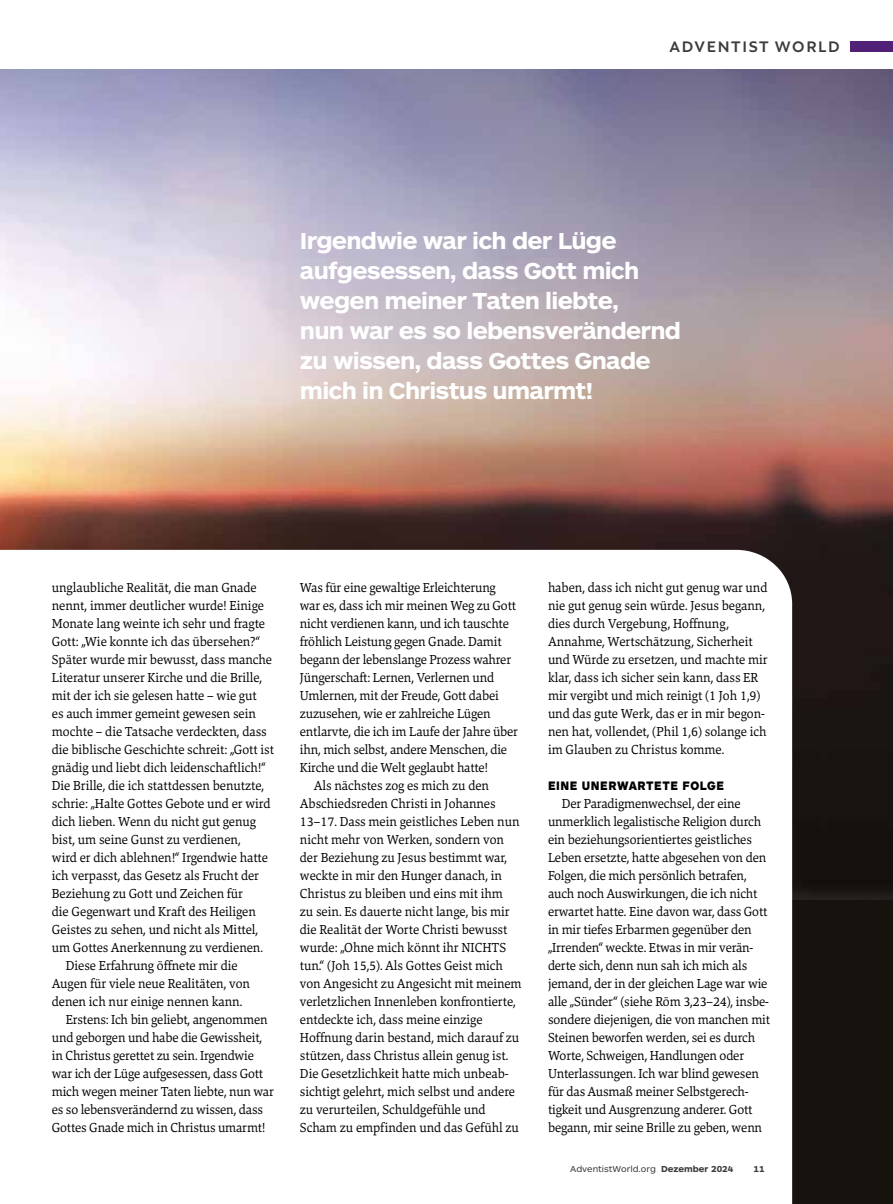
<style>
.page{position:relative;width:893px;height:1204px;background:#fff}
.page>*{position:absolute;margin:0;border:0;box-sizing:border-box;transform-origin:0 0}
.t1{font:700 24px/30px "ARS Maquette Pro";letter-spacing:-.03em;color:#fff}
.t2{font:700 16.5px "Rebrand Dis";letter-spacing:.1em;color:#3c3c3b}
.t3{font:13.5px/18px "Danton";letter-spacing:-.005em;color:#000;scale:.93 1}
.t4{font:900 12.75px "ARS Maquette Pro";letter-spacing:.05em;color:#000;scale:.93 1}
.t5{font:9px "ARS Maquette Pro";color:#3c3c3b}
.t6{font:700 9px "ARS Maquette Pro";color:#3c3c3b}
.s1{font-weight:700}
</style>
<div class="page">
<div style="left:850px;top:41px;width:43px;height:11px;background:#512178"></div>
<div style="left:0;top:69px;width:893px;height:1134px;background:#16130f"></div>
<img style="left:1px;top:69px;width:892px;height:830px">
<div style="left:1px;top:550px;width:791px;height:653px;background:#fff"></div>
<img style="left:0;top:69px;width:1px;height:830px">
<svg style="left:0;top:550px;width:1px;height:653px"></svg>
<p class="t2" style="left:669px;top:34px;width:172px">ADVENTIST WORLD</p>
<h1 class="t1" style="left:300px;top:225px;width:383px">Irgendwie war ich der Lüge aufgesessen, dass Gott mich wegen meiner Taten liebte,<br>nun war es so lebensverändernd zu wissen, dass Gottes Gnade mich in Christus umarmt!</h1>
<p class="t3" style="left:52px;top:578px;width:222px">unglaubliche Realität, die man Gnade</p>
<p class="t3" style="left:52px;top:596px;width:230px">nennt, immer deutlicher wurde! Einige</p>
<p class="t3" style="left:52px;top:614px;width:231px">Monate lang weinte ich sehr und fragte</p>
<p class="t3" style="left:52px;top:632px;width:225px">Gott: „Wie konnte ich das übersehen?“</p>
<p class="t3" style="left:52px;top:650px;width:238px">Später wurde mir bewusst, dass manche</p>
<p class="t3" style="left:52px;top:668px;width:228px">Literatur unserer Kirche und die Brille,</p>
<p class="t3" style="left:52px;top:686px;width:222px">mit der ich sie gelesen hatte – wie gut</p>
<p class="t3" style="left:52px;top:704px;width:221px">es auch immer gemeint gewesen sein</p>
<p class="t3" style="left:52px;top:722px;width:233px">mochte – die Tatsache verdeckten, dass</p>
<p class="t3" style="left:52px;top:740px;width:240px">die biblische Geschichte schreit: „Gott ist</p>
<p class="t3" style="left:52px;top:758px;width:231px">gnädig und liebt dich leidenschaftlich!“</p>
<p class="t3" style="left:52px;top:776px;width:230px">Die Brille, die ich stattdessen benutzte,</p>
<p class="t3" style="left:52px;top:794px;width:237px">schrie: „Halte Gottes Gebote und er wird</p>
<p class="t3" style="left:52px;top:812px;width:221px">dich lieben. Wenn du nicht gut genug</p>
<p class="t3" style="left:52px;top:830px;width:205px">bist, um seine Gunst zu verdienen,</p>
<p class="t3" style="left:52px;top:848px;width:234px">wird er dich ablehnen!“ Irgendwie hatte</p>
<p class="t3" style="left:52px;top:866px;width:224px">ich verpasst, das Gesetz als Frucht der</p>
<p class="t3" style="left:52px;top:884px;width:207px">Beziehung zu Gott und Zeichen für</p>
<p class="t3" style="left:52px;top:902px;width:221px">die Gegenwart und Kraft des Heiligen</p>
<p class="t3" style="left:52px;top:920px;width:223px">Geistes zu sehen, und nicht als Mittel,</p>
<p class="t3" style="left:52px;top:938px;width:229px">um Gottes Anerkennung zu verdienen.</p>
<p class="t3" style="left:66px;top:956px;width:186px">Diese Erfahrung öffnete mir die</p>
<p class="t3" style="left:52px;top:974px;width:215px">Augen für viele neue Realitäten, von</p>
<p class="t3" style="left:52px;top:992px;width:206px">denen ich nur einige nennen kann.</p>
<p class="t3" style="left:66px;top:1010px;width:218px">Erstens: Ich bin geliebt, angenommen</p>
<p class="t3" style="left:52px;top:1028px;width:228px">und geborgen und habe die Gewissheit,</p>
<p class="t3" style="left:52px;top:1046px;width:219px">in Christus gerettet zu sein. Irgendwie</p>
<p class="t3" style="left:52px;top:1064px;width:229px">war ich der Lüge aufgesessen, dass Gott</p>
<p class="t3" style="left:52px;top:1082px;width:240px">mich wegen meiner Taten liebte, nun war</p>
<p class="t3" style="left:52px;top:1100px;width:228px">es so lebensverändernd zu wissen, dass</p>
<p class="t3" style="left:52px;top:1118px;width:231px">Gottes Gnade mich in Christus umarmt!</p>
<p class="t3" style="left:300px;top:578px;width:212px">Was für eine gewaltige Erleichterung</p>
<p class="t3" style="left:300px;top:596px;width:234px">war es, dass ich mir meinen Weg zu Gott</p>
<p class="t3" style="left:300px;top:614px;width:226px">nicht verdienen kann, und ich tauschte</p>
<p class="t3" style="left:300px;top:632px;width:218px">fröhlich Leistung gegen Gnade. Damit</p>
<p class="t3" style="left:300px;top:650px;width:229px">begann der lebenslange Prozess wahrer</p>
<p class="t3" style="left:300px;top:668px;width:210px">Jüngerschaft: Lernen, Verlernen und</p>
<p class="t3" style="left:300px;top:686px;width:215px">Umlernen, mit der Freude, Gott dabei</p>
<p class="t3" style="left:300px;top:704px;width:206px">zuzusehen, wie er zahlreiche Lügen</p>
<p class="t3" style="left:300px;top:722px;width:236px">entlarvte, die ich im Laufe der Jahre über</p>
<p class="t3" style="left:300px;top:740px;width:224px">ihn, mich selbst, andere Menschen, die</p>
<p class="t3" style="left:300px;top:758px;width:204px">Kirche und die Welt geglaubt hatte!</p>
<p class="t3" style="left:314px;top:776px;width:190px">Als nächstes zog es mich zu den</p>
<p class="t3" style="left:300px;top:794px;width:212px">Abschiedsreden Christi in Johannes</p>
<p class="t3" style="left:300px;top:812px;width:238px">13–17. Dass mein geistliches Leben nun</p>
<p class="t3" style="left:300px;top:830px;width:221px">nicht mehr von Werken, sondern von</p>
<p class="t3" style="left:300px;top:848px;width:224px">der Beziehung zu Jesus bestimmt war,</p>
<p class="t3" style="left:300px;top:866px;width:219px">weckte in mir den Hunger danach, in</p>
<p class="t3" style="left:300px;top:884px;width:220px">Christus zu bleiben und eins mit ihm</p>
<p class="t3" style="left:300px;top:902px;width:227px">zu sein. Es dauerte nicht lange, bis mir</p>
<p class="t3" style="left:300px;top:920px;width:224px">die Realität der Worte Christi bewusst</p>
<p class="t3" style="left:300px;top:938px;width:223px">wurde: „Ohne mich könnt ihr NICHTS</p>
<p class="t3" style="left:300px;top:956px;width:220px">tun.“ (Joh 15,5). Als Gottes Geist mich</p>
<p class="t3" style="left:300px;top:974px;width:240px">von Angesicht zu Angesicht mit meinem</p>
<p class="t3" style="left:300px;top:992px;width:234px">verletzlichen Innenleben konfrontierte,</p>
<p class="t3" style="left:300px;top:1010px;width:198px">entdeckte ich, dass meine einzige</p>
<p class="t3" style="left:300px;top:1028px;width:237px">Hoffnung darin bestand, mich darauf zu</p>
<p class="t3" style="left:300px;top:1046px;width:226px">stützen, dass Christus allein genug ist.</p>
<p class="t3" style="left:300px;top:1064px;width:226px">Die Gesetzlichkeit hatte mich unbeab-</p>
<p class="t3" style="left:300px;top:1082px;width:233px">sichtigt gelehrt, mich selbst und andere</p>
<p class="t3" style="left:300px;top:1100px;width:201px">zu verurteilen, Schuldgefühle und</p>
<p class="t3" style="left:300px;top:1118px;width:237px">Scham zu empfinden und das Gefühl zu</p>
<p class="t3" style="left:548px;top:578px;width:238px">haben, dass ich nicht gut genug war und nie gut genug sein würde. Jesus begann, dies durch Vergebung, Hoffnung, Annahme, Wertschätzung, Sicherheit und Würde zu ersetzen, und machte mir klar, dass ich sicher sein kann, dass ER mir vergibt und mich reinigt (1 Joh 1,9) und das gute Werk, das er in mir begon&shy;nen hat, vollendet, (Phil 1,6) solange ich im Glauben zu Christus komme.</p>
<p class="t4" style="left:548px;top:777px;width:191px">EINE UNERWARTETE FOLGE</p>
<p class="t3" style="left:548px;top:794px;width:240px;text-indent:14px">Der Paradigmenwechsel, der eine unmerklich legalistische Religion durch ein beziehungsorientiertes geistliches Leben ersetzte, hatte abgesehen von den Folgen, die mich persönlich betrafen, auch noch Auswirkungen, die ich nicht erwartet hatte. Eine davon war, dass Gott in mir tiefes Erbarmen gegenüber den „Irrenden“ weckte. Etwas in mir verän&shy;derte sich, denn nun sah ich mich als jemand, der in der gleichen Lage war wie alle „Sünder“ (siehe Röm 3,23–24), insbe&shy;sondere diejenigen, die von manchen mit Steinen beworfen werden, sei es durch Worte, Schweigen, Handlungen oder Unterlassungen. Ich war blind gewesen für das Ausmaß meiner Selbstgerech&shy;tigkeit und Ausgrenzung anderer. Gott begann, mir seine Brille zu geben, wenn</p>
<p class="t5" style="left:570px;top:1163px;width:165px">AdventistWorld.org <span class="s1">Dezember 2024</span></p>
<p class="t6" style="left:753px;top:1163px;width:13px">11</p>
</div>
